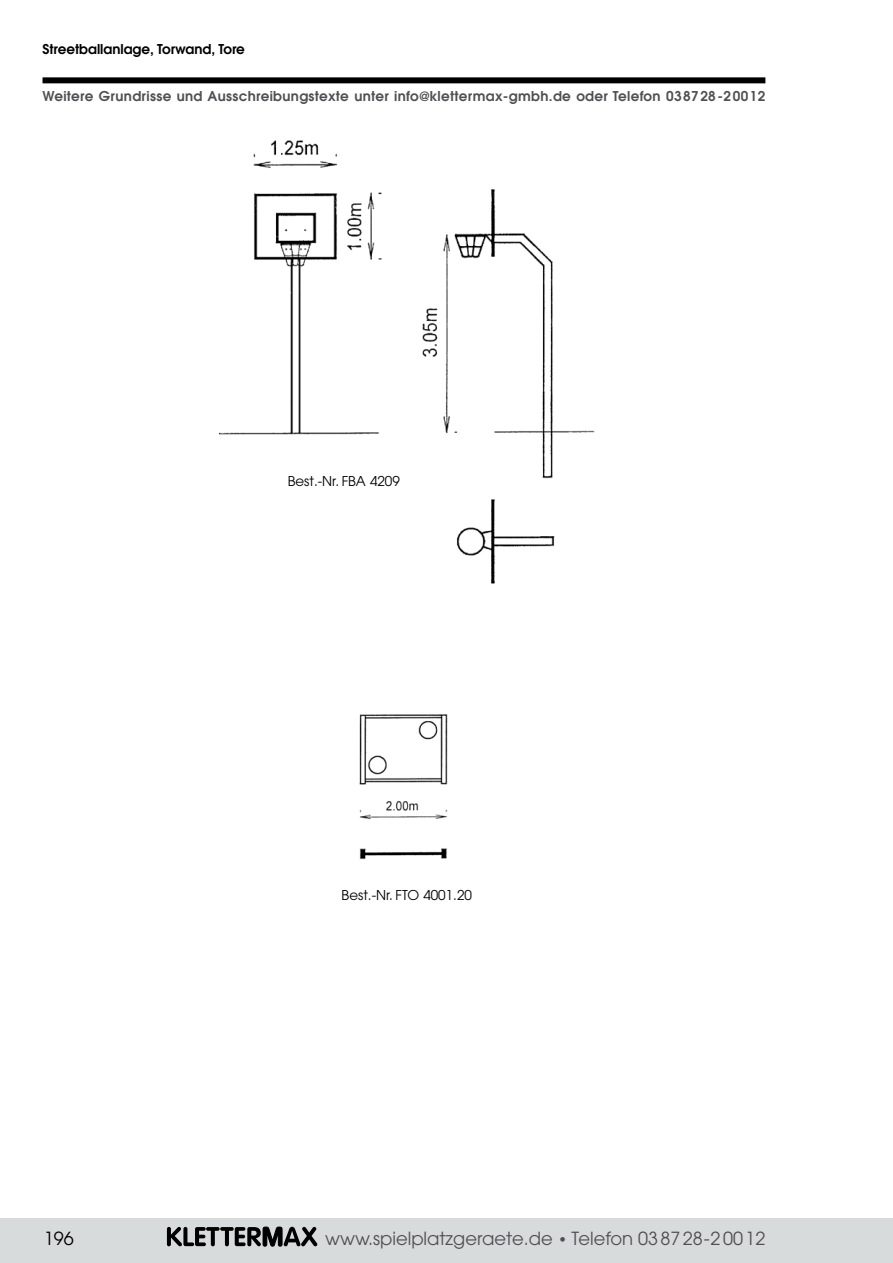
<style>
.page{position:relative;width:893px;height:1263px;background:#fff}
.page>*{position:absolute;margin:0;border:0;box-sizing:border-box;transform-origin:0 0}
.t1{font:18px "Avant Garde";color:#504f53}
.t2{font:18px "Avant Garde";color:#000}
.t3{font:600 13.5px "Avant Garde";letter-spacing:.025em;color:#504f53}
.t4{font:13.5px "Avant Garde";color:#000}
.t5{font:600 13.5px "Avant Garde";color:#000}
.s1{font-size:15px}
</style>
<div class="page">
<div style="left:0;top:1218px;width:893px;height:45px;background:#d8dbdc"></div>
<div style="left:43px;top:77px;width:722px;height:6px;background:#000"></div>
<svg style="left:167px;top:1227px;width:150px;height:19px"></svg>
<img style="left:220px;top:140px;width:375px;height:444px">
<img style="left:359px;top:714px;width:89px;height:146px">
<p class="t5" style="left:43px;top:40px;width:204px">Streetballanlage, Torwand, Tore</p>
<p class="t3" style="left:43px;top:87px;width:724px">Weitere Grundrisse und Ausschreibungstexte unter info@klettermax-gmbh.de oder Telefon 038728-20012</p>
<p class="t4" style="left:288px;top:473px;width:114px">Best.-Nr. FBA 4209</p>
<p class="t4" style="left:342px;top:887px;width:132px">Best.-Nr. FTO 4001.20</p>
<h1 class="t2" style="left:44px;top:1228px;width:31px">196</h1>
<h1 class="t1" style="left:325px;top:1228px;width:442px">www.spielplatzgeraete.de <span class="s1">•</span> Telefon 03 8728-20012</h1>
</div>
